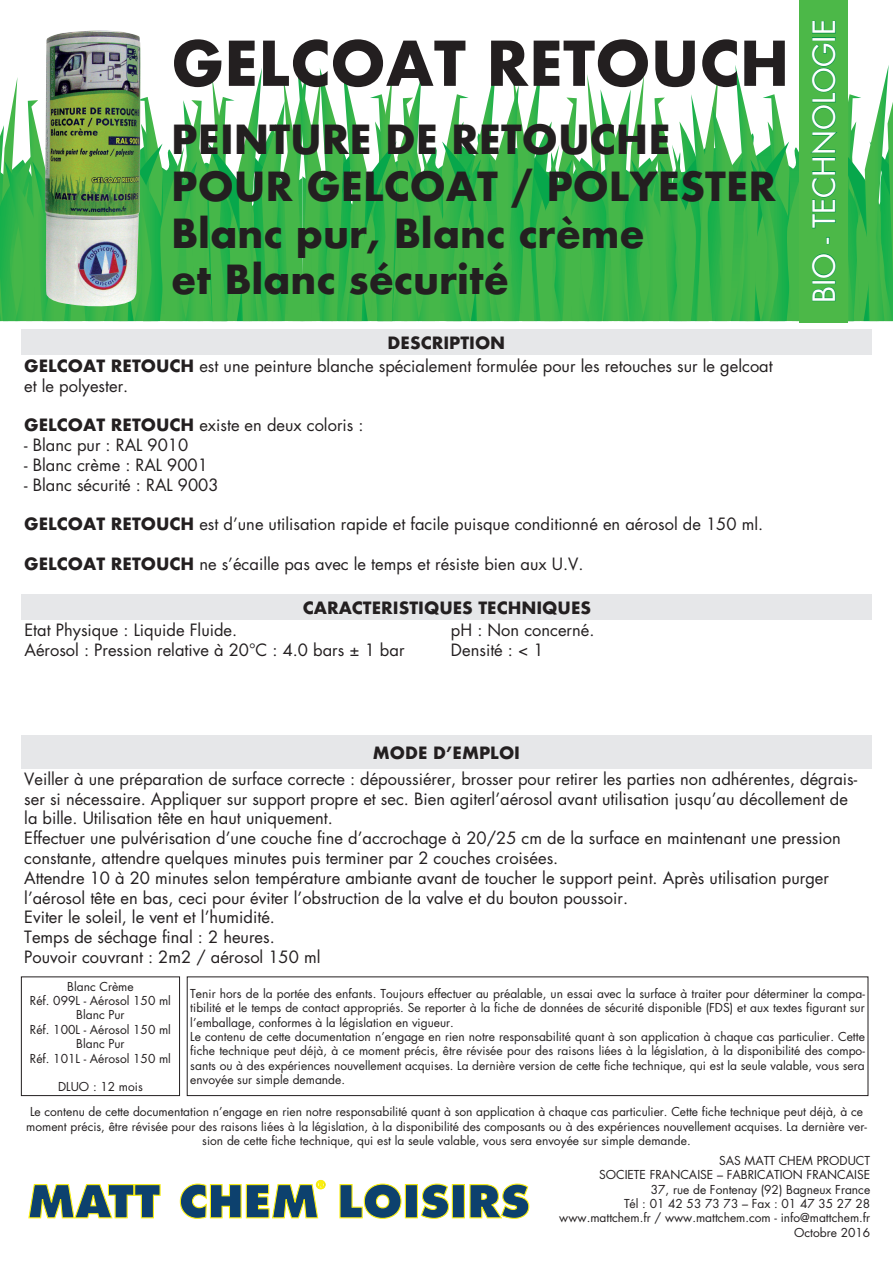
<style>
.page{position:relative;width:893px;height:1263px;background:#fff}
.page>*{position:absolute;margin:0;border:0;box-sizing:border-box;transform-origin:0 0}
.t1{font:700 60px "Futura";color:#231f20}
.t2{font:700 39px/46.8px "Futura";color:#231f20}
.t3{font:30px "Futura";color:#fff}
.t4{font:16.5px/19.8px "Futura";color:#231f20}
.t5{font:700 16.5px "Futura";color:#231f20}
.t6{font:12px/14.4px "Futura";color:#231f20;text-align:center}
.s1{font-weight:700}
</style>
<div class="page">
<img style="left:46px;top:30px;width:94px;height:13px">
<div style="left:21px;top:977px;width:159px;height:119px;border:1px solid #231f20"></div>
<div style="left:187px;top:977px;width:681px;height:119px;border:1px solid #231f20"></div>
<div style="left:799px;top:0;width:49px;height:322px;background:#4cb848"></div>
<svg style="left:0;top:43px;width:893px;height:278px"></svg>
<div style="left:812px;top:37px;width:23px;height:4px;border:1px solid #00904c"></div>
<svg style="left:812px;top:21px;width:24px;height:13px"></svg>
<svg style="left:28px;top:1184px;width:133px;height:35px"></svg>
<svg style="left:179px;top:1180px;width:146px;height:39px"></svg>
<svg style="left:339px;top:1183px;width:63px;height:36px"></svg>
<div style="left:405px;top:1184px;width:12px;height:34px;background:#0d416e"></div>
<div style="left:405px;top:1184px;width:13px;height:34px;border:1px solid #fcef0c"></div>
<svg style="left:420px;top:1183px;width:29px;height:36px"></svg>
<div style="left:452px;top:1184px;width:12px;height:34px;background:#0d416e"></div>
<div style="left:452px;top:1184px;width:13px;height:34px;border:1px solid #fcef0c"></div>
<svg style="left:469px;top:1183px;width:61px;height:36px"></svg>
<div style="left:21px;top:330px;width:851px;height:25px;background:#e6e7e9"></div>
<div style="left:21px;top:735px;width:851px;height:34px;background:#e6e7e9"></div>
<div style="left:22px;top:594px;width:850px;height:26px;background:#e6e7e9"></div>
<h1 class="t1" style="left:171px;top:20px;width:620px">GELCOAT RETOUCH</h1>
<h2 class="t2" style="left:171px;top:116px;width:606px">PEINTURE DE RETOUCHE<br>POUR GELCOAT / POLYESTER<br>Blanc pur, Blanc crème<br>et Blanc sécurité</h2>
<h3 class="t5" style="left:388px;top:331px;width:119px">DESCRIPTION</h3>
<h3 class="t4" style="left:24px;top:356px;width:750px"><span class="s1">GELCOAT RETOUCH</span> est une peinture blanche spécialement formulée pour les retouches sur le gelcoat et le polyester.</h3>
<h3 class="t4" style="left:24px;top:415px;width:341px"><span class="s1">GELCOAT RETOUCH</span> existe en deux coloris :</h3>
<h3 class="t4" style="left:24px;top:435px;width:165px">- Blanc pur : RAL 9010</h3>
<h3 class="t4" style="left:24px;top:455px;width:185px">- Blanc crème : RAL 9001</h3>
<h3 class="t4" style="left:24px;top:474px;width:196px">- Blanc sécurité : RAL 9003</h3>
<h3 class="t4" style="left:24px;top:514px;width:740px"><span class="s1">GELCOAT RETOUCH</span> est d’une utilisation rapide et facile puisque conditionné en aérosol de 150 ml.</h3>
<h3 class="t4" style="left:24px;top:554px;width:561px"><span class="s1">GELCOAT RETOUCH</span> ne s’écaille pas avec le temps et résiste bien aux U.V.</h3>
<h3 class="t5" style="left:303px;top:595px;width:290px">CARACTERISTIQUES TECHNIQUES</h3>
<h3 class="t4" style="left:24px;top:619px;width:382px">Etat Physique : Liquide Fluide.<br>Aérosol : Pression relative à 20°C : 4.0 bars ± 1 bar</h3>
<h3 class="t4" style="left:451px;top:619px;width:145px">pH : Non concerné.<br>Densité : &lt; 1</h3>
<h3 class="t3" style="left:803px;top:303px;width:285px;rotate:-90deg">BIO - TECHNOLOGIE</h3>
<h3 class="t5" style="left:373px;top:741px;width:149px">MODE D’EMPLOI</h3>
<p class="t4" style="left:24px;top:768px;width:834px">Veiller à une préparation de surface correcte : dépoussiérer, brosser pour retirer les parties non adhérentes, dégrais&shy;ser si nécessaire. Appliquer sur support propre et sec. Bien agiterl’aérosol avant utilisation jusqu’au décollement de la bille. Utilisation tête en haut uniquement.<br>Effectuer une pulvérisation d’une couche fine d’accrochage à 20/25 cm de la surface en maintenant une pression constante, attendre quelques minutes puis terminer par 2 couches croisées.<br>Attendre 10 à 20 minutes selon température ambiante avant de toucher le support peint. Après utilisation purger l’aérosol tête en bas, ceci pour éviter l’obstruction de la valve et du bouton poussoir.<br>Eviter le soleil, le vent et l’humidité.<br>Temps de séchage final : 2 heures.<br>Pouvoir couvrant : 2m2 / aérosol 150 ml</p>
<p class="t6" style="left:30px;top:979px;width:143px">Blanc Crème<br>Réf. 099L - Aérosol 150 ml<br>Blanc Pur<br>Réf. 100L - Aérosol 150 ml<br>Blanc Pur<br>Réf. 101L - Aérosol 150 ml</p>
<p class="t6" style="left:58px;top:1079px;width:86px">DLUO : 12 mois</p>
<p class="t6" style="left:190px;top:986px;width:676px;text-align:left">Tenir hors de la portée des enfants. Toujours effectuer au préalable, un essai avec la surface à traiter pour déterminer la compa&shy;tibilité et le temps de contact appropriés. Se reporter à la fiche de données de sécurité disponible (FDS) et aux textes figurant sur l’emballage, conformes à la législation en vigueur.<br>Le contenu de cette documentation n’engage en rien notre responsabilité quant à son application à chaque cas particulier. Cette fiche technique peut déjà, à ce moment précis, être révisée pour des raisons liées à la législation, à la disponibilité des compo&shy;sants ou à des expériences nouvellement acquises. La dernière version de cette fiche technique, qui est la seule valable, vous sera envoyée sur simple demande.</p>
<p class="t6" style="left:26px;top:1104px;width:842px">Le contenu de cette documentation n’engage en rien notre responsabilité quant à son application à chaque cas particulier. Cette fiche technique peut déjà, à ce moment précis, être révisée pour des raisons liées à la législation, à la disponibilité des composants ou à des expériences nouvellement acquises. La dernière ver&shy;sion de cette fiche technique, qui est la seule valable, vous sera envoyée sur simple demande.</p>
<p class="t6" style="left:559px;top:1153px;width:312px;text-align:right">SAS MATT CHEM PRODUCT<br>SOCIETE FRANCAISE – FABRICATION FRANCAISE<br>37, rue de Fontenay (92) Bagneux France<br>Tél : 01 42 53 73 73 – Fax : 01 47 35 27 28 www.mattchem.fr / www.mattchem.com - info@mattchem.fr Octobre 2016</p>
</div>
